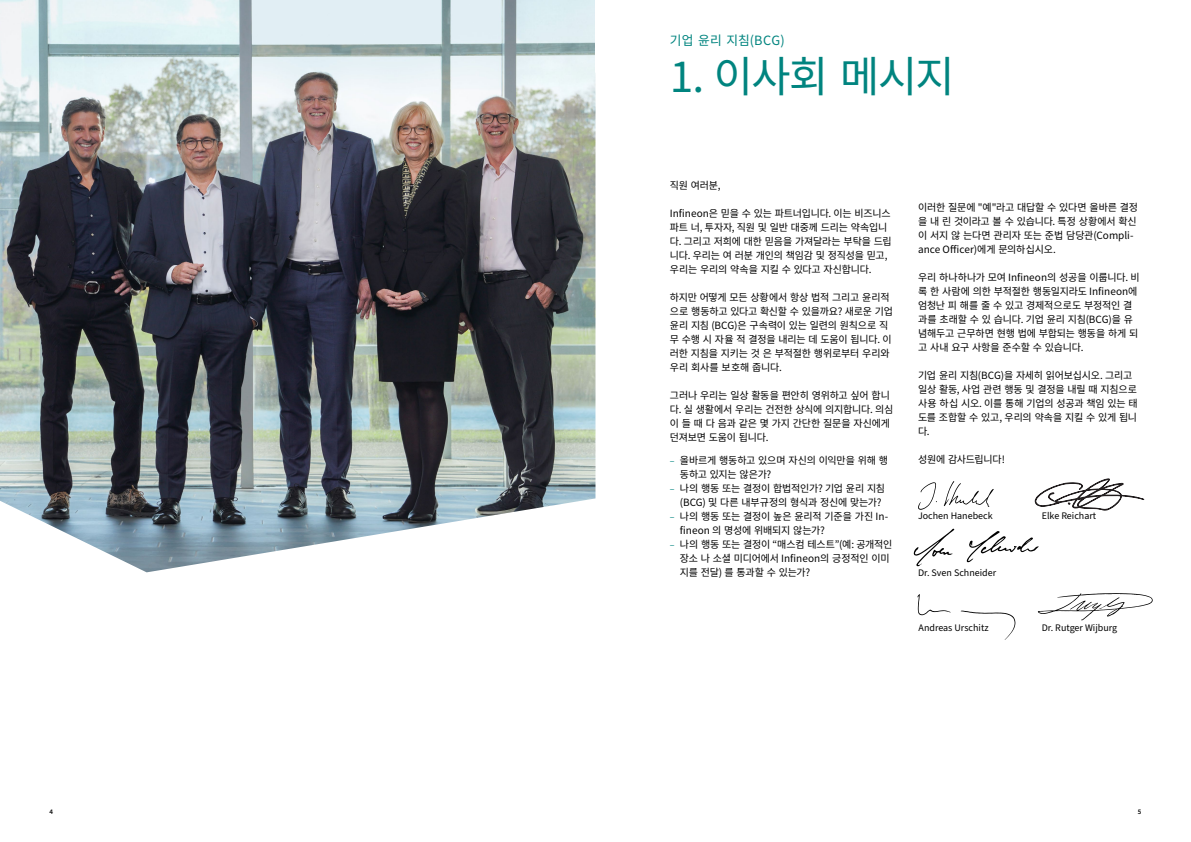
<style>
.page{position:relative;width:1191px;height:842px;background:#fff}
.page>*{position:absolute;margin:0;border:0;box-sizing:border-box;transform-origin:0 0}
.t1{font:42.5px "Source Han Sans K";letter-spacing:-.035em;color:#00847f}
.t2{font:12.8px "Source Han Sans K";letter-spacing:.015em;color:#00847f}
.t3{font:10px/14px "Source Han Sans K";letter-spacing:-.02em;color:#000}
.t4{font:10px "Source Sans 3";color:#000}
.t5{font:600 7px "Source Sans 3";color:#000}
.s1{font-family:"Source Sans 3";color:#00847f}
</style>
<div class="page">
<svg style="left:918px;top:481px;width:75px;height:29px"></svg>
<svg style="left:1035px;top:479px;width:109px;height:31px"></svg>
<svg style="left:913px;top:529px;width:125px;height:37px"></svg>
<svg style="left:917px;top:594px;width:98px;height:46px"></svg>
<svg style="left:1037px;top:593px;width:115px;height:27px"></svg>
<img style="left:0;top:0;width:595px;height:572px">
<p class="t2" style="left:670px;top:33px;width:116px">기업 윤리 지침(BCG)</p>
<h1 class="t1" style="left:670px;top:52px;width:286px">1. 이사회 메시지</h1>
<p class="t3" style="left:670px;top:179px;width:52px">직원 여러분,</p>
<p class="t3" style="left:670px;top:207px;width:223px">Infineon은 믿을 수 있는 파트너입니다. 이는 비즈니스 파트 너, 투자자, 직원 및 일반 대중께 드리는 약속입니 다. 그리고 저희에 대한 믿음을 가져달라는 부탁을 드립 니다. 우리는 여 러분 개인의 책임감 및 정직성을 믿고, 우리는 우리의 약속을 지킬 수 있다고 자신합니다.</p>
<p class="t3" style="left:670px;top:291px;width:225px">하지만 어떻게 모든 상황에서 항상 법적 그리고 윤리적 으로 행동하고 있다고 확신할 수 있을까요? 새로운 기업 윤리 지침 (BCG)은 구속력이 있는 일련의 원칙으로 직 무 수행 시 자율 적 결정을 내리는 데 도움이 됩니다. 이 러한 지침을 지키는 것 은 부적절한 행위로부터 우리와 우리 회사를 보호해 줍니다.</p>
<p class="t3" style="left:670px;top:389px;width:225px">그러나 우리는 일상 활동을 편안히 영위하고 싶어 합니 다. 실 생활에서 우리는 건전한 상식에 의지합니다. 의심 이 들 때 다 음과 같은 몇 가지 간단한 질문을 자신에게 던져보면 도움이 됩니다.</p>
<p class="t3" style="left:680px;top:453px;width:210px;text-indent:-10px"><span class="s1">–</span> 올바르게 행동하고 있으며 자신의 이익만을 위해 행 동하고 있지는 않은가?</p>
<p class="t3" style="left:680px;top:481px;width:207px;text-indent:-10px"><span class="s1">–</span> 나의 행동 또는 결정이 합법적인가? 기업 윤리 지침 (BCG) 및 다른 내부규정의 형식과 정신에 맞는가?</p>
<p class="t3" style="left:680px;top:509px;width:210px;text-indent:-10px"><span class="s1">–</span> 나의 행동 또는 결정이 높은 윤리적 기준을 가진 In&shy;fineon 의 명성에 위배되지 않는가?</p>
<p class="t3" style="left:680px;top:537px;width:214px;text-indent:-10px"><span class="s1">–</span> 나의 행동 또는 결정이 “매스컴 테스트”(예: 공개적인 장소 나 소셜 미디어에서 Infineon의 긍정적인 이미 지를 전달) 를 통과할 수 있는가?</p>
<p class="t3" style="left:918px;top:201px;width:221px">이러한 질문에 "예"라고 대답할 수 있다면 올바른 결정 을 내 린 것이라고 볼 수 있습니다. 특정 상황에서 확신 이 서지 않 는다면 관리자 또는 준법 담당관(Compli&shy;ance Officer)에게 문의하십시오.</p>
<p class="t3" style="left:918px;top:271px;width:223px">우리 하나하나가 모여 Infineon의 성공을 이룹니다. 비 록 한 사람에 의한 부적절한 행동일지라도 Infineon에 엄청난 피 해를 줄 수 있고 경제적으로도 부정적인 결 과를 초래할 수 있 습니다. 기업 윤리 지침(BCG)을 유 념해두고 근무하면 현행 법에 부합되는 행동을 하게 되 고 사내 요구 사항을 준수할 수 있습니다.</p>
<p class="t3" style="left:918px;top:369px;width:221px">기업 윤리 지침(BCG)을 자세히 읽어보십시오. 그리고 일상 활동, 사업 관련 행동 및 결정을 내릴 때 지침으로 사용 하십 시오. 이를 통해 기업의 성공과 책임 있는 태 도를 조합할 수 있고, 우리의 약속을 지킬 수 있게 됩니 다.</p>
<p class="t3" style="left:918px;top:453px;width:88px">성원에 감사드립니다!</p>
<p class="t4" style="left:918px;top:509px;width:76px">Jochen Hanebeck</p>
<p class="t4" style="left:1041px;top:509px;width:56px">Elke Reichart</p>
<p class="t4" style="left:918px;top:566px;width:80px">Dr. Sven Schneider</p>
<p class="t4" style="left:918px;top:621px;width:72px">Andreas Urschitz</p>
<p class="t4" style="left:1041px;top:621px;width:77px">Dr. Rutger Wijburg</p>
<p class="t5" style="left:50px;top:807px;width:5px">4</p>
<p class="t5" style="left:1137px;top:807px;width:5px">5</p>
</div>
